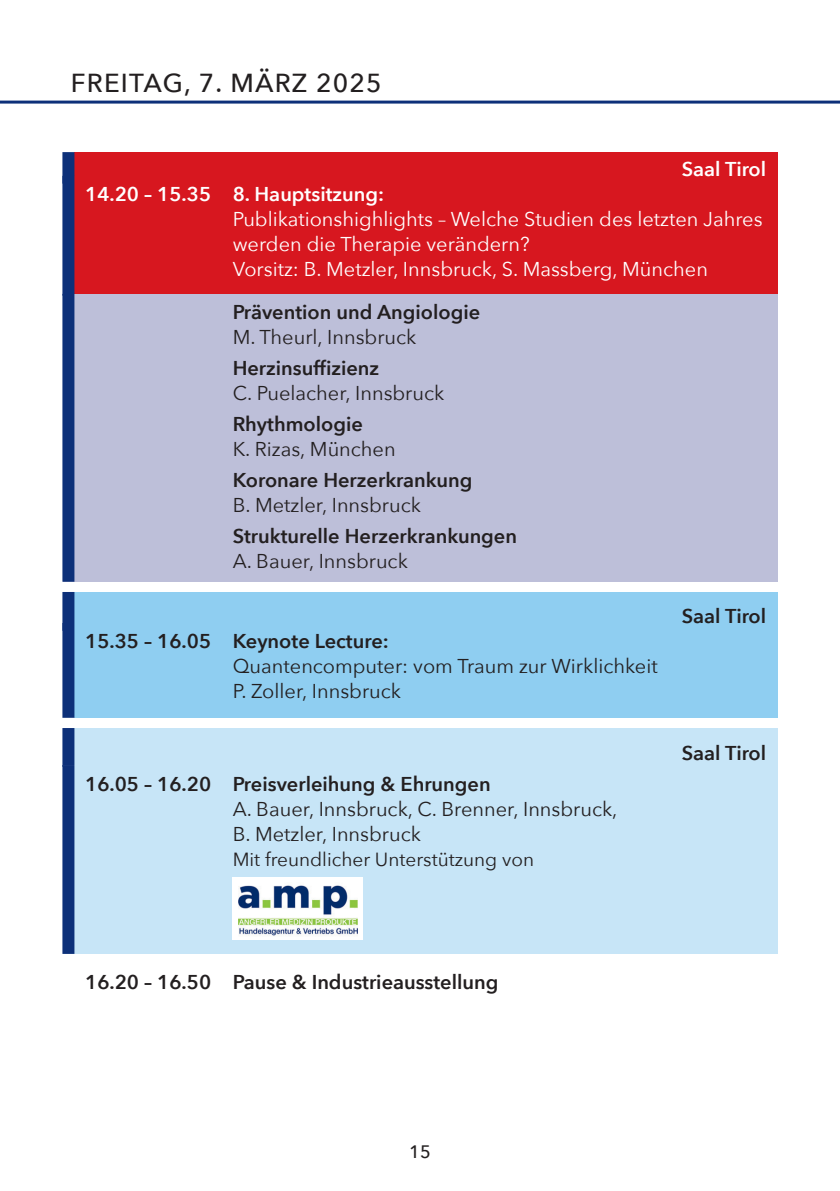
<style>
.page{position:relative;width:840px;height:1191px;background:#fff}
.page>*{position:absolute;margin:0;border:0;box-sizing:border-box;transform-origin:0 0}
.t1{font:500 26px "Avenir Next";letter-spacing:.045em;color:#231f20}
.t2{font:20px/25px "Avenir Next";color:#231f20}
.t3{font:600 20px/25px "Avenir Next";color:#231f20}
.t4{font:20px/25px "Avenir Next";color:#fff}
.t5{font:600 20px "Avenir Next";color:#fff}
.t6{font:19px "Avenir Next";color:#231f20}
.t7{font:500 18px "Avenir Next";color:#231f20}
.s1{font-weight:600}
.s2{font-weight:400}
</style>
<div class="page">
<hr style="left:0;top:101px;width:839px;height:3px;background:#0d3079">
<div style="left:74px;top:152px;width:703px;height:32px;background:#d7171f"></div>
<div style="left:62px;top:152px;width:12px;height:32px;background:#0d3079"></div>
<div style="left:74px;top:176px;width:703px;height:120px;background:#d7171f"></div>
<div style="left:62px;top:176px;width:12px;height:120px;background:#0d3079"></div>
<div style="left:63px;top:294px;width:714px;height:288px;background:#bdbfd9"></div>
<div style="left:62px;top:294px;width:12px;height:288px;background:#0d3079"></div>
<div style="left:74px;top:592px;width:703px;height:39px;background:#8fcef1"></div>
<div style="left:62px;top:592px;width:12px;height:39px;background:#0d3079"></div>
<div style="left:74px;top:623px;width:703px;height:95px;background:#8fcef1"></div>
<div style="left:62px;top:623px;width:12px;height:95px;background:#0d3079"></div>
<div style="left:74px;top:728px;width:703px;height:39px;background:#c7e5f7"></div>
<div style="left:62px;top:728px;width:12px;height:39px;background:#0d3079"></div>
<div style="left:63px;top:765px;width:714px;height:189px;background:#c7e5f7"></div>
<div style="left:62px;top:765px;width:12px;height:189px;background:#0d3079"></div>
<div style="left:232px;top:877px;width:131px;height:63px;background:#fff"></div>
<img style="left:238px;top:885px;width:119px;height:51px">
<p class="t1" style="left:71px;top:66px;width:312px">FREITAG, 7. MÄRZ 2025</p>
<p class="t5" style="left:681px;top:156px;width:86px">Saal Tirol</p>
<p class="t4" style="left:232px;top:182px;width:531px;text-indent:-147px"><span class="s1">14.20 – 15.35 8. Hauptsitzung:<br></span>Publikationshighlights – Welche Studien des letzten Jahres werden die Therapie verändern?<br>Vorsitz: B. Metzler, Innsbruck, S. Massberg, München</p>
<p class="t3" style="left:232px;top:300px;width:249px">Prävention und Angiologie<br><span class="s2">M. Theurl, Innsbruck</span></p>
<p class="t2" style="left:232px;top:356px;width:213px"><span class="s1">Herzinsuffizienz<br></span>C. Puelacher, Innsbruck</p>
<p class="t2" style="left:232px;top:412px;width:164px"><span class="s1">Rhythmologie<br></span>K. Rizas, München</p>
<p class="t3" style="left:232px;top:468px;width:241px">Koronare Herzerkrankung<br><span class="s2">B. Metzler, Innsbruck</span></p>
<p class="t3" style="left:232px;top:524px;width:286px">Strukturelle Herzerkrankungen<br><span class="s2">A. Bauer, Innsbruck</span></p>
<p class="t3" style="left:681px;top:604px;width:86px">Saal Tirol</p>
<p class="t2" style="left:232px;top:629px;width:426px;text-indent:-147px"><span class="s1">15.35 – 16.05 Keynote Lecture:<br></span>Quantencomputer: vom Traum zur Wirklichkeit<br>P. Zoller, Innsbruck</p>
<p class="t2" style="left:232px;top:771px;width:386px;text-indent:-147px"><span class="s1">16.05 – 16.20 Preisverleihung &amp; Ehrungen<br></span>A. Bauer, Innsbruck, C. Brenner, Innsbruck,<br>B. Metzler, Innsbruck</p>
<p class="t6" style="left:232px;top:846px;width:303px">Mit freundlicher Unterstützung von</p>
<p class="t3" style="left:85px;top:969px;width:414px">16.20 – 16.50 Pause &amp; Industrieausstellung</p>
<p class="t7" style="left:409px;top:1140px;width:23px">15</p>
<p class="t3" style="left:681px;top:740px;width:86px">Saal Tirol</p>
</div>
